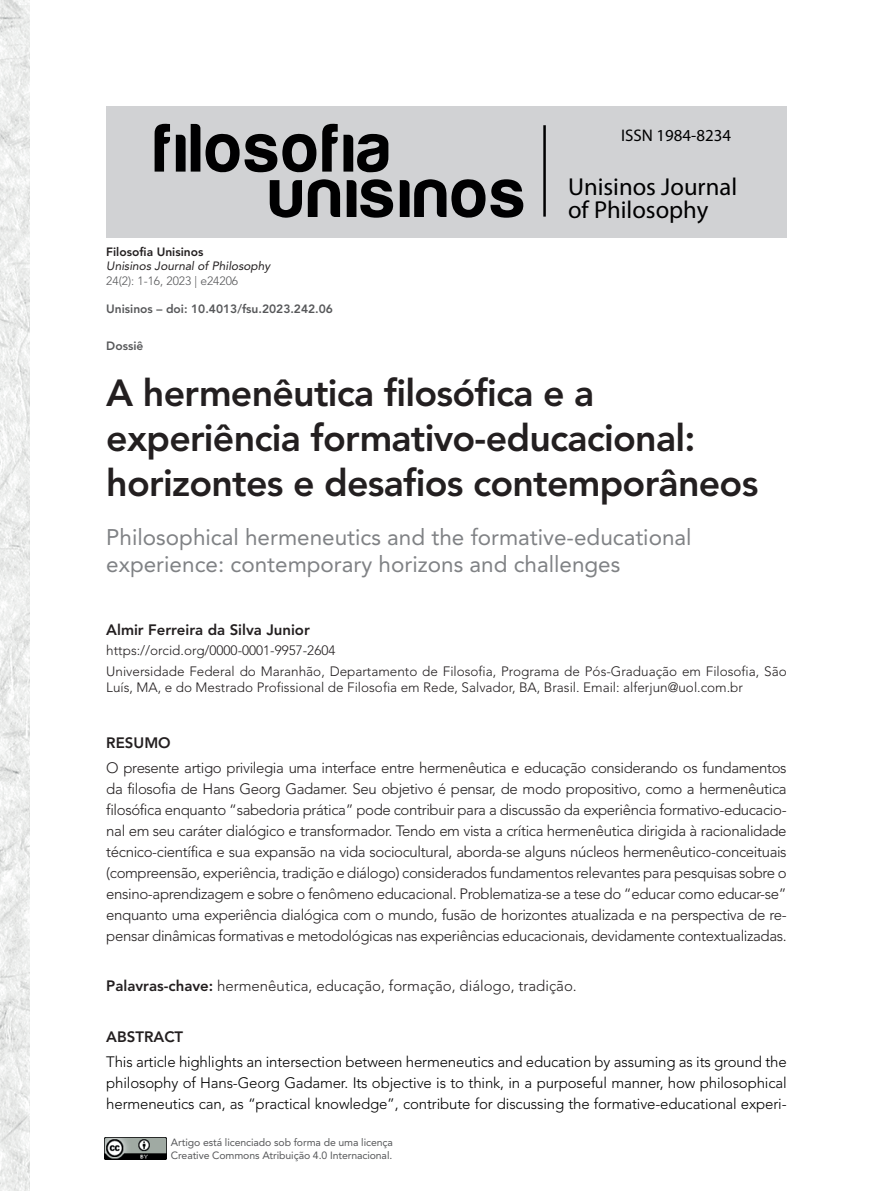
<style>
.page{position:relative;width:893px;height:1191px;background:#fff}
.page>*{position:absolute;margin:0;border:0;box-sizing:border-box;transform-origin:0 0}
.t1{font:800 37.5px/45px "Avenir";letter-spacing:-.02em;color:#231f20}
.t2{font:24.6px/22.2px "Myriad Pro";color:#000001}
.t3{font:22.5px/27px "Avenir";color:#808285}
.t4{font:16.8px "Myriad Pro";color:#000001}
.t5{font:300 15px/21px "Avenir";letter-spacing:-.025em;color:#231f20;text-align:justify}
.t6{font:300 15px/21px "Avenir";letter-spacing:-.01em;color:#000001;text-align:justify}
.t7{font:300 15px "Avenir";color:#231f20}
.t8{font:800 15px "Avenir";color:#231f20}
.t9{font:300 13.5px/20.4px "Avenir";color:#231f20}
.t10{font:800 12px "Avenir";color:#57585a}
.t11{font:italic 12px "Avenir";color:#231f20}
.t12{font:300 12px "Avenir";color:#57585a}
.t13{font:800 12px "Avenir";color:#231f20}
.t14{font:10.5px/12.6px "Avenir";letter-spacing:-.01em;color:#57585a}
.s1{font-weight:800}
</style>
<div class="page">
<img style="left:0;top:0;width:29px;height:1191px">
<img style="left:105px;top:1137px;width:62px;height:22px">
<div style="left:106px;top:106px;width:681px;height:132px;background:#d1d2d4"></div>
<svg style="left:155px;top:124px;width:15px;height:48px"></svg>
<svg style="left:176px;top:124px;width:24px;height:48px"></svg>
<svg style="left:206px;top:134px;width:110px;height:38px"></svg>
<svg style="left:322px;top:124px;width:66px;height:48px"></svg>
<svg style="left:270px;top:180px;width:32px;height:38px"></svg>
<svg style="left:308px;top:179px;width:32px;height:38px"></svg>
<svg style="left:347px;top:179px;width:46px;height:39px"></svg>
<svg style="left:400px;top:179px;width:123px;height:39px"></svg>
<hr style="left:543px;top:125px;width:3px;height:92px;background:#000001">
<p class="t4" style="left:621px;top:125px;width:111px">ISSN 1984-8234</p>
<h2 class="t2" style="left:568px;top:176px;width:171px">Unisinos Journal of Philosophy</h2>
<p class="t13" style="left:106px;top:244px;width:99px">Filosofia Unisinos</p>
<p class="t11" style="left:106px;top:259px;width:166px">Unisinos Journal of Philosophy</p>
<p class="t12" style="left:106px;top:273px;width:133px">24(2): 1-16, 2023 | e24206</p>
<p class="t10" style="left:106px;top:302px;width:228px">Unisinos – doi: 10.4013/fsu.2023.242.06</p>
<p class="t10" style="left:106px;top:339px;width:39px">Dossiê</p>
<h1 class="t1" style="left:106px;top:370px;width:653px">A hermenêutica filosófica e a experiência formativo-educacional: horizontes e desafios contemporâneos</h1>
<h3 class="t3" style="left:106px;top:524px;width:587px">Philosophical hermeneutics and the formative-educational experience: contemporary horizons and challenges</h3>
<p class="t8" style="left:106px;top:621px;width:205px">Almir Ferreira da Silva Junior</p>
<p class="t9" style="left:106px;top:640px;width:682px">https://orcid.org/0000-0001-9957-2604<br>Universidade Federal do Maranhão, Departamento de Filosofia, Programa de Pós-Graduação em Filosofia, São</p>
<p class="t9" style="left:106px;top:677px;width:638px">Luís, MA, e do Mestrado Profissional de Filosofia em Rede, Salvador, BA, Brasil. Email: alferjun@uol.com.br</p>
<p class="t8" style="left:106px;top:733px;width:66px">RESUMO</p>
<p class="t5" style="left:106px;top:757px;width:682px">O presente artigo privilegia uma interface entre hermenêutica e educação considerando os fundamentos da filosofia de Hans Georg Gadamer. Seu objetivo é pensar, de modo propositivo, como a hermenêutica filosófica enquanto “sabedoria prática” pode contribuir para a discussão da experiência formativo-educacio&shy;nal em seu caráter dialógico e transformador. Tendo em vista a crítica hermenêutica dirigida à racionalidade técnico-científica e sua expansão na vida sociocultural, aborda-se alguns núcleos hermenêutico-conceituais (compreensão, experiência, tradição e diálogo) considerados fundamentos relevantes para pesquisas sobre o ensino-aprendizagem e sobre o fenômeno educacional. Problematiza-se a tese do “educar como educar-se” enquanto uma experiência dialógica com o mundo, fusão de horizontes atualizada e na perspectiva de re&shy;pensar dinâmicas formativas e metodológicas nas experiências educacionais, devidamente contextualizadas.</p>
<p class="t7" style="left:106px;top:977px;width:472px"><span class="s1">Palavras-chave:</span> hermenêutica, educação, formação, diálogo, tradição.</p>
<p class="t8" style="left:106px;top:1028px;width:78px">ABSTRACT</p>
<p class="t6" style="left:106px;top:1051px;width:682px">This article highlights an intersection between hermeneutics and education by assuming as its ground the philosophy of Hans-Georg Gadamer. Its objective is to think, in a purposeful manner, how philosophical hermeneutics can, as “practical knowledge”, contribute for discussing the formative-educational experi-</p>
<p class="t14" style="left:171px;top:1136px;width:224px">Artigo está licenciado sob forma de uma licença<br>Creative Commons Atribuição 4.0 Internacional.</p>
</div>
